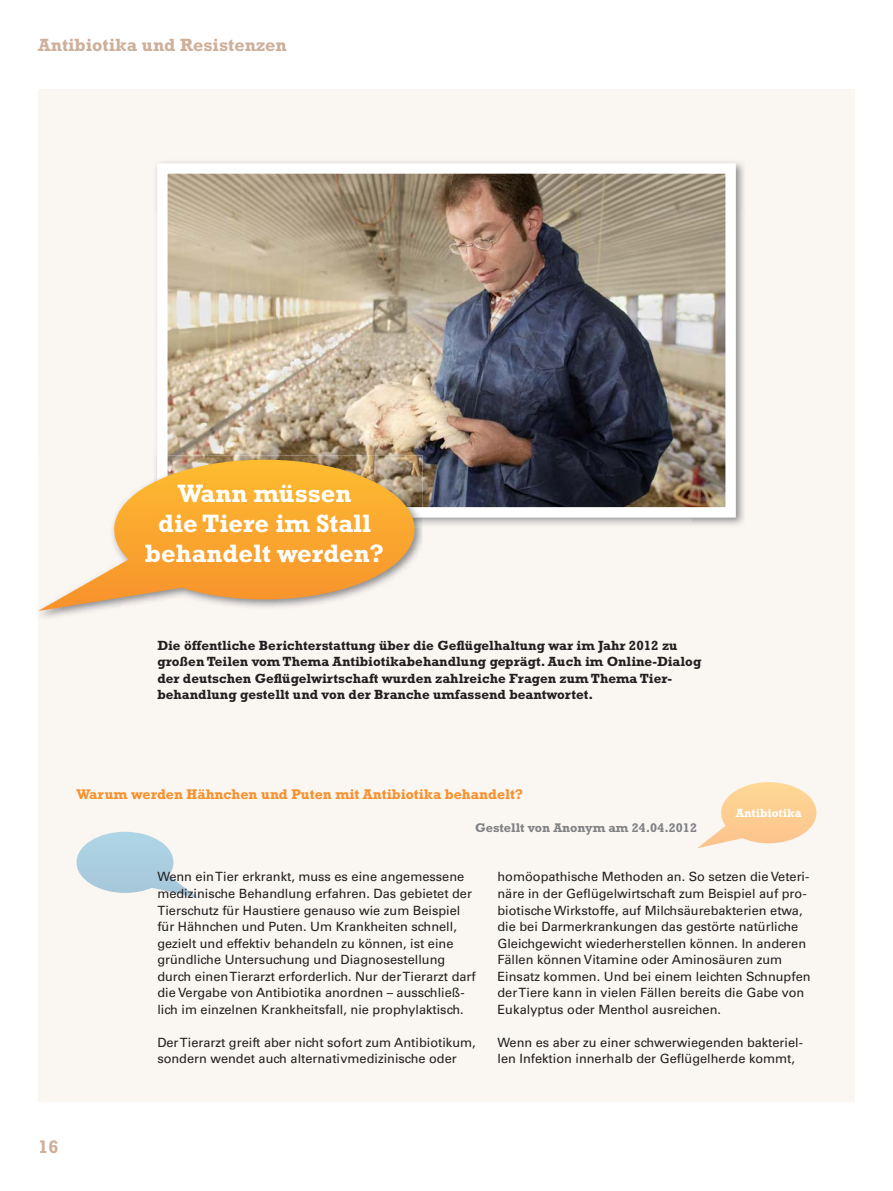
<style>
.page{position:relative;width:893px;height:1191px;background:#fff}
.page>*{position:absolute;margin:0;border:0;box-sizing:border-box;transform-origin:0 0}
.t1{font:700 25.5px/30px "Rockwell Std";color:#fff;text-align:center}
.t2{font:700 18.45px "Rockwell Std";color:#ceaf9a}
.t3{font:700 18px "Rockwell Std";color:#ceaf9a}
.t4{font:700 14.25px "Rockwell Std";color:#f7902c}
.t5{font:700 13.5px/16.5px "Rockwell Std";color:#231f20}
.t6{font:12.75px/16.5px "Univers LT Std";color:#231f20}
.t7{font:700 12.75px "Rockwell Std";color:#808285}
.t8{font:700 12px "Rockwell Std";color:#fff}
</style>
<div class="page">
<div style="left:38px;top:89px;width:817px;height:1012px;background:#faf6f2"></div>
<svg style="left:697px;top:782px;width:119px;height:66px"></svg>
<svg style="left:77px;top:831px;width:121px;height:67px"></svg>
<img style="left:156px;top:162px;width:588px;height:49px">
<img style="left:156px;top:211px;width:1px;height:244px">
<img style="left:692px;top:211px;width:52px;height:314px">
<img style="left:157px;top:163px;width:579px;height:354px">
<img style="left:41px;top:527px;width:382px;height:90px">
<img style="left:157px;top:455px;width:266px;height:62px">
<svg style="left:38px;top:459px;width:377px;height:152px"></svg>
<h3 class="t3" style="left:38px;top:38px;width:250px">Antibiotika und Resistenzen</h3>
<h1 class="t1" style="left:145px;top:481px;width:240px">Wann müssen<br>die Tiere im Stall behandelt werden?</h1>
<p class="t5" style="left:157px;top:638px;width:546px">Die öffentliche Berichterstattung über die Geflügelhaltung war im Jahr 2012 zu großen Teilen vom Thema Antibiotikabehandlung geprägt. Auch im Online-Dialog der deutschen Geflügelwirtschaft wurden zahlreiche Fragen zum Thema Tier&shy;behandlung gestellt und von der Branche umfassend beantwortet.</p>
<p class="t4" style="left:77px;top:788px;width:448px">Warum werden Hähnchen und Puten mit Antibiotika behandelt?</p>
<p class="t7" style="left:475px;top:822px;width:224px">Gestellt von Anonym am 24.04.2012</p>
<p class="t8" style="left:736px;top:808px;width:67px">Antibiotika</p>
<h2 class="t2" style="left:38px;top:1139px;width:22px">16</h2>
<p class="t6" style="left:157px;top:869px;width:320px">Wenn ein Tier erkrankt, muss es eine angemessene medizinische Behandlung erfahren. Das gebietet der Tierschutz für Haustiere genauso wie zum Beispiel für Hähnchen und Puten. Um Krankheiten schnell, gezielt und effektiv behandeln zu können, ist eine gründliche Untersuchung und Diagnosestellung durch einen Tierarzt erforderlich. Nur der Tierarzt darf die Vergabe von Antibiotika anordnen – ausschließ&shy;lich im einzelnen Krankheitsfall, nie prophylaktisch.</p>
<p class="t6" style="left:157px;top:1035px;width:320px">Der Tierarzt greift aber nicht sofort zum Antibiotikum, sondern wendet auch alternativmedizinische oder</p>
<p class="t6" style="left:497px;top:869px;width:315px">homöopathische Methoden an. So setzen die Veteri&shy;näre in der Geflügelwirtschaft zum Beispiel auf pro&shy;biotische Wirkstoffe, auf Milchsäurebakterien etwa, die bei Darmerkrankungen das gestörte natürliche Gleichgewicht wiederherstellen können. In anderen Fällen können Vitamine oder Aminosäuren zum Einsatz kommen. Und bei einem leichten Schnupfen der Tiere kann in vielen Fällen bereits die Gabe von Eukalyptus oder Menthol ausreichen.</p>
<p class="t6" style="left:497px;top:1035px;width:307px">Wenn es aber zu einer schwerwiegenden bakteriel&shy;len Infektion innerhalb der Geflügelherde kommt,</p>
</div>
